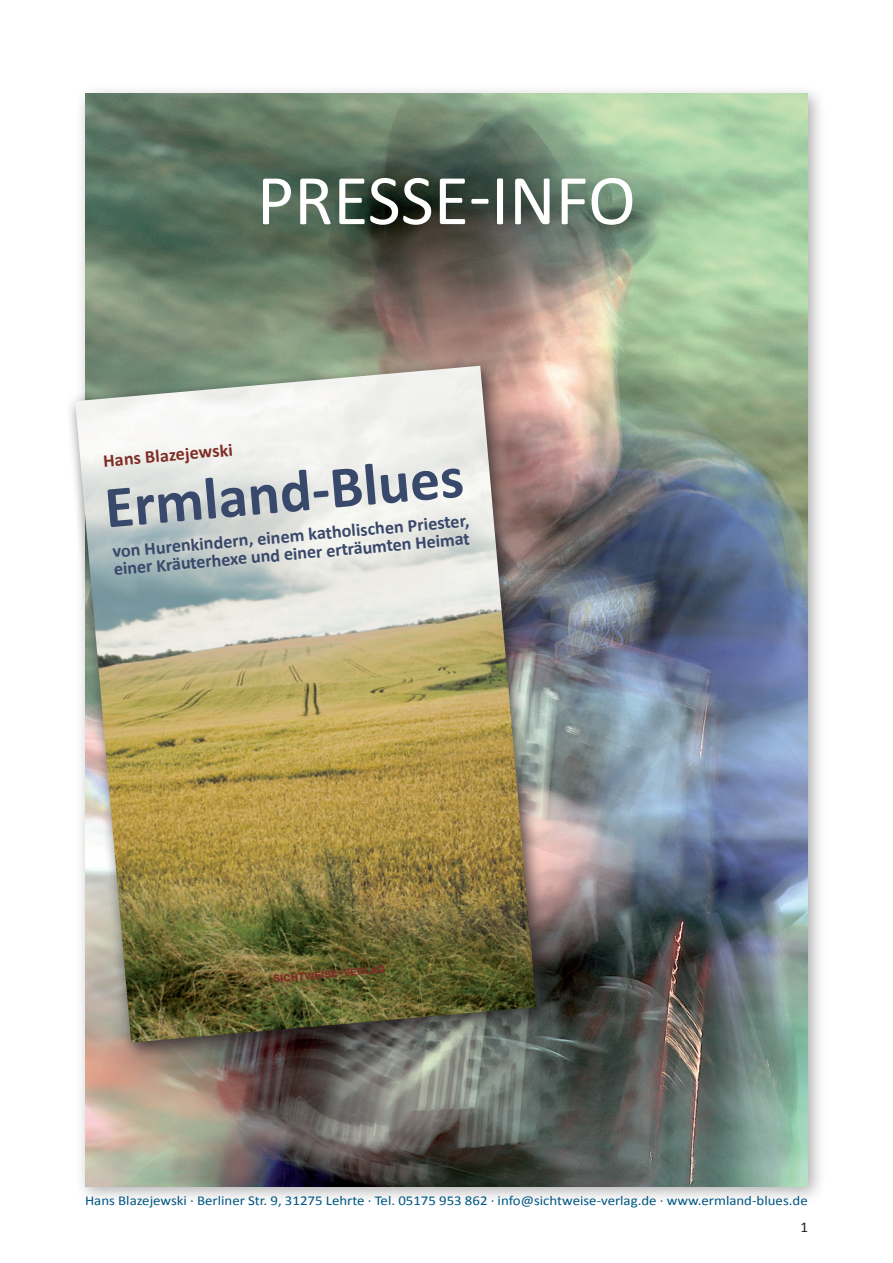
<style>
.page{position:relative;width:893px;height:1263px;background:#fff}
.page>*{position:absolute;margin:0;border:0;box-sizing:border-box;transform-origin:0 0}
.t1{font:72px "Calibri";color:#fff}
.t2{font:700 59.7px "Calibri";color:#39496b}
.t3{font:700 18.15px/18px "Calibri";color:#39496b}
.t4{font:700 18.15px "Calibri";color:#802d26}
.t5{font:15px "Calibri";color:#231f20}
.t6{font:13.5px "Calibri";color:#005682;scale:1.1 1}
.t7{font:800 10.05px "Helvetica Neue";color:#802d26}
.s1{font-size:14.4px}
</style>
<div class="page">
<div style="left:75px;top:83px;width:751px;height:1122px;background:#231f20;opacity:.35"></div>
<img style="left:85px;top:94px;width:723px;height:1092px">
<div style="left:66px;top:356px;width:488px;height:704px;background:#231f20;opacity:.75"></div>
<img style="left:75px;top:366px;width:461px;height:676px">
<svg style="left:269px;top:366px;width:14px;height:8px"></svg>
<svg style="left:326px;top:1032px;width:18px;height:10px"></svg>
<svg style="left:78px;top:714px;width:18px;height:18px"></svg>
<svg style="left:516px;top:676px;width:17px;height:18px"></svg>
<svg style="left:210px;top:1039px;width:5px;height:3px"></svg>
<svg style="left:480px;top:1020px;width:52px;height:10px"></svg>
<h1 class="t1" style="left:257px;top:156px;width:380px">Presse-Info</h1>
<h3 class="t4" style="left:102px;top:449px;width:131px;rotate:-5deg">Hans Blazejewski</h3>
<h2 class="t2" style="left:102px;top:471px;width:361px;rotate:-5deg">Ermland-Blues</h2>
<h3 class="t3" style="left:112px;top:541px;width:360px;rotate:-5deg">von Hurenkindern, einem katholischen Priester, einer Kräuterhexe und einer erträumten Heimat</h3>
<p class="t7" style="left:273px;top:973px;width:114px;rotate:-5deg">sichtweise<span class="s1">-</span>verlag</p>
<p class="t6" style="left:85px;top:1192px;width:658px">Hans Blazejewski · Berliner Str. 9, 31275 Lehrte · Tel. 05175 953 862 · info@sichtweise-verlag.de · www.ermland-blues.de</p>
<p class="t5" style="left:800px;top:1217px;width:9px">1</p>
</div>
